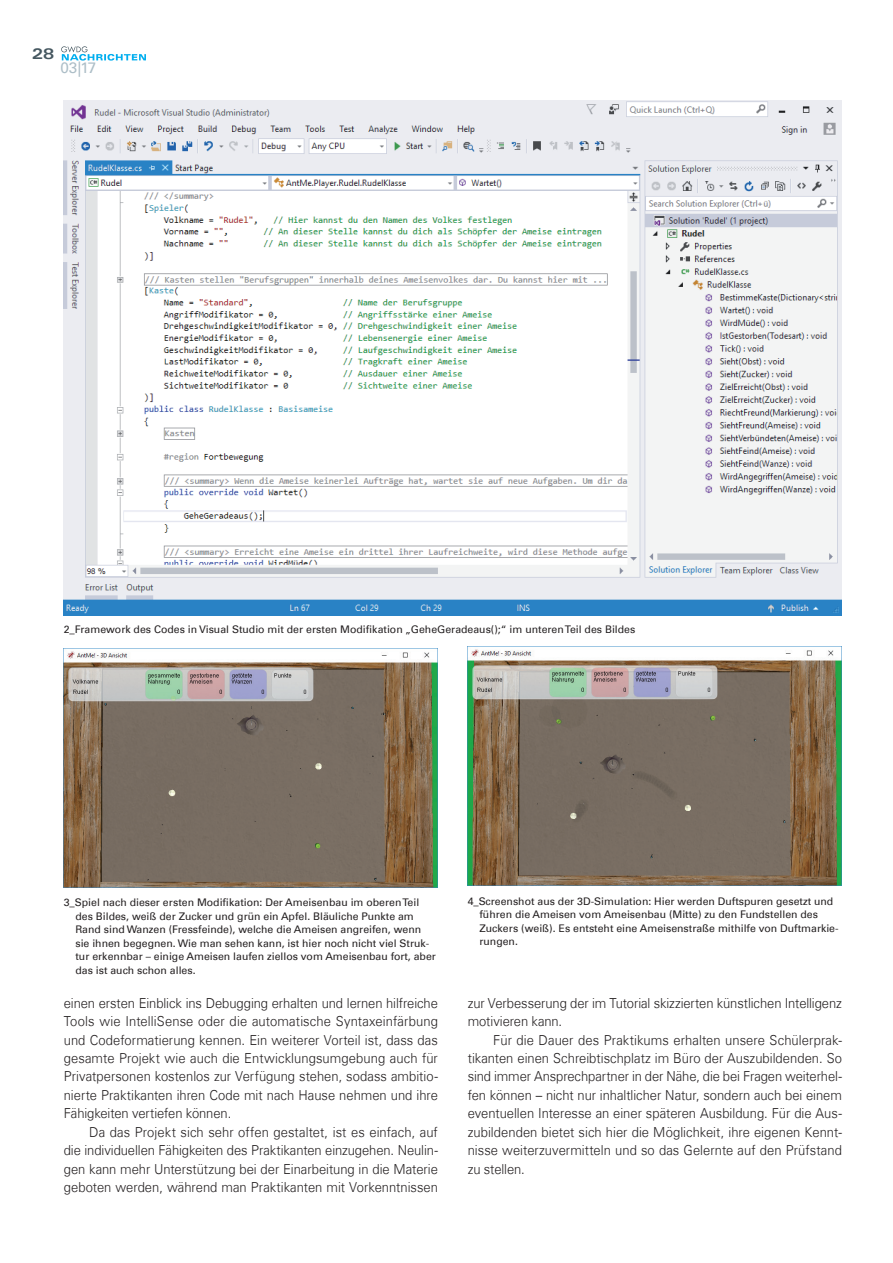
<style>
.page{position:relative;width:893px;height:1263px;background:#fff}
.page>*{position:absolute;margin:0;border:0;box-sizing:border-box;transform-origin:0 0}
.t1{font:15.3px "Univers Com 55 Roman";color:#adbec7}
.t2{font:15px "Univers Com 63 Bold Ext";color:#455760}
.t3{font:300 13.8px/18.5px "Univers Com 45";letter-spacing:-.005em;color:#231f20;text-align:justify;scale:.94 1}
.t4{font:10.5px/13.5px "Univers Com 55 Roman";color:#231f20}
</style>
<div class="page">
<svg style="left:61px;top:46px;width:85px;height:15px"></svg>
<img style="left:64px;top:101px;width:778px;height:515px">
<img style="left:64px;top:648px;width:374px;height:239px">
<img style="left:468px;top:646px;width:374px;height:239px">
<p class="t2" style="left:32px;top:45px;width:23px">28</p>
<p class="t1" style="left:61px;top:58px;width:37px">03|17</p>
<p class="t4" style="left:64px;top:622px;width:573px">2_Framework des Codes in Visual Studio mit der ersten Modifikation „GeheGeradeaus();“ im unteren Teil des Bildes</p>
<p class="t4" style="left:75px;top:896px;width:362px;text-indent:-12px">3_Spiel nach dieser ersten Modifikation: Der Ameisenbau im oberen Teil des Bildes, weiß der Zucker und grün ein Apfel. Bläuliche Punkte am Rand sind Wanzen (Fressfeinde), welche die Ameisen angreifen, wenn sie ihnen begegnen. Wie man sehen kann, ist hier noch nicht viel Struk&shy;tur erkennbar – einige Ameisen laufen ziellos vom Ameisenbau fort, aber das ist auch schon alles.</p>
<p class="t4" style="left:479px;top:894px;width:361px;text-indent:-12px">4_Screenshot aus der 3D-Simulation: Hier werden Duftspuren gesetzt und führen die Ameisen vom Ameisenbau (Mitte) zu den Fundstellen des Zuckers (weiß). Es entsteht eine Ameisenstraße mithilfe von Duftmarkie&shy;rungen.</p>
<p class="t3" style="left:64px;top:993px;width:400px">einen ersten Einblick ins Debugging erhalten und lernen hilfreiche Tools wie IntelliSense oder die automatische Syntaxeinfärbung und Codeformatierung kennen. Ein weiterer Vorteil ist, dass das gesamte Projekt wie auch die Entwicklungsumgebung auch für Privatpersonen kostenlos zur Verfügung stehen, sodass ambitio&shy;nierte Praktikanten ihren Code mit nach Hause nehmen und ihre Fähigkeiten vertiefen können.</p>
<p class="t3" style="left:64px;top:1123px;width:400px;text-indent:26px">Da das Projekt sich sehr offen gestaltet, ist es einfach, auf die individuellen Fähigkeiten des Praktikanten einzugehen. Neulin&shy;gen kann mehr Unterstützung bei der Einarbeitung in die Materie geboten werden, während man Praktikanten mit Vorkenntnissen</p>
<p class="t3" style="left:468px;top:993px;width:400px">zur Verbesserung der im Tutorial skizzierten künstlichen Intelligenz motivieren kann.</p>
<p class="t3" style="left:468px;top:1030px;width:400px;text-indent:26px">Für die Dauer des Praktikums erhalten unsere Schülerprak&shy;tikanten einen Schreibtischplatz im Büro der Auszubildenden. So sind immer Ansprechpartner in der Nähe, die bei Fragen weiterhel&shy;fen können – nicht nur inhaltlicher Natur, sondern auch bei einem eventuellen Interesse an einer späteren Ausbildung. Für die Aus&shy;zubildenden bietet sich hier die Möglichkeit, ihre eigenen Kennt&shy;nisse weiterzuvermitteln und so das Gelernte auf den Prüfstand zu stellen.</p>
</div>
